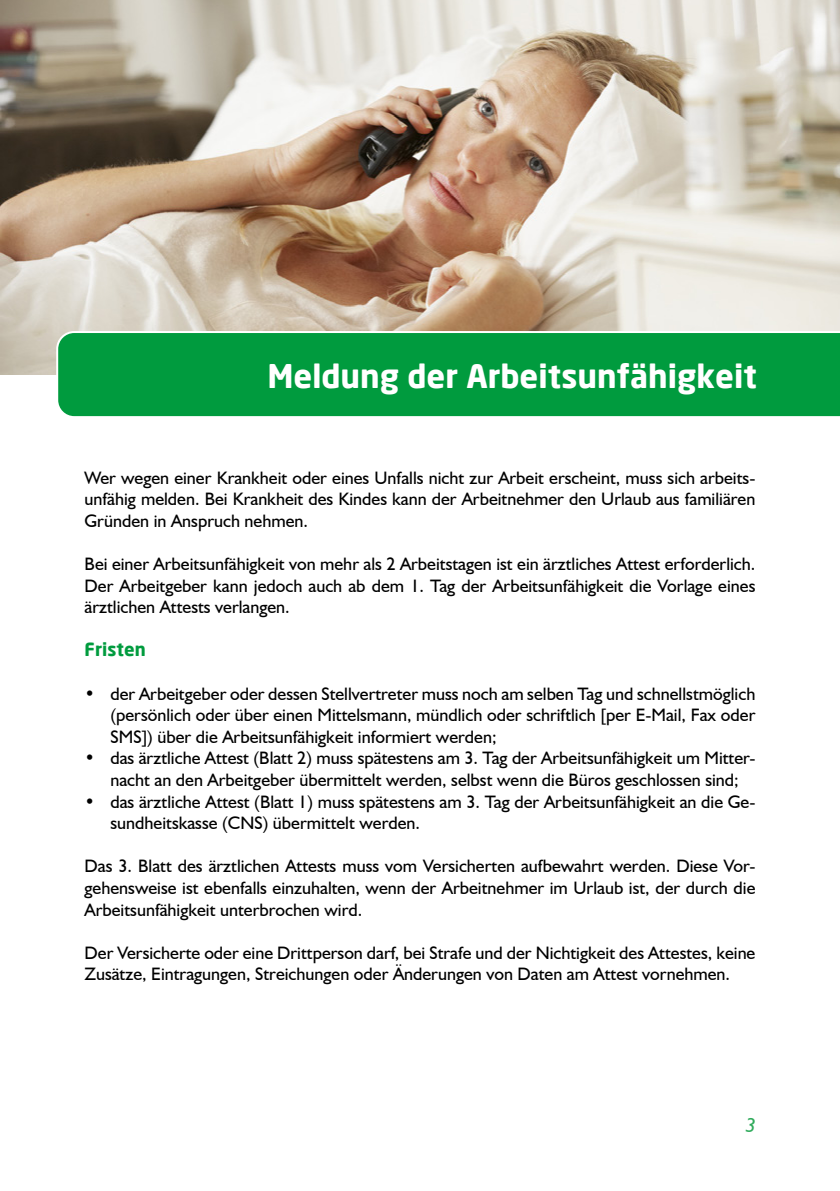
<style>
.page{position:relative;width:840px;height:1191px;background:#fff}
.page>*{position:absolute;margin:0;border:0;box-sizing:border-box;transform-origin:0 0}
.t1{font:700 32px "Neo Sans";color:#fff}
.t2{font:italic 20px "Humanist 521 BT";color:#30ab5c}
.t3{font:18px/21.6px "Humanist 521 BT";color:#000;text-align:justify}
.t4{font:700 18px "Neo Sans";color:#009b3e}
</style>
<div class="page">
<img style="left:0;top:0;width:839px;height:374px">
<div style="left:56px;top:331px;width:783px;height:86px;background:#009b3e"></div>
<h1 class="t1" style="left:267px;top:355px;width:490px">Meldung der Arbeitsunfähigkeit</h1>
<p class="t3" style="left:84px;top:466px;width:672px">Wer wegen einer Krankheit oder eines Unfalls nicht zur Arbeit erscheint, muss sich arbeits&shy;unfähig melden. Bei Krankheit des Kindes kann der Arbeitnehmer den Urlaub aus familiären Gründen in Anspruch nehmen.</p>
<p class="t3" style="left:84px;top:552px;width:672px">Bei einer Arbeitsunfähigkeit von mehr als 2 Arbeitstagen ist ein ärztliches Attest erforderlich.<br>Der Arbeitgeber kann jedoch auch ab dem 1. Tag der Arbeitsunfähigkeit die Vorlage eines ärztlichen Attests verlangen.</p>
<p class="t4" style="left:84px;top:638px;width:63px">Fristen</p>
<p class="t3" style="left:110px;top:682px;width:646px;text-indent:-26px">• der Arbeitgeber oder dessen Stellvertreter muss noch am selben Tag und schnellstmöglich (persönlich oder über einen Mittelsmann, mündlich oder schriftlich [per E-Mail, Fax oder SMS]) über die Arbeitsunfähigkeit informiert werden;</p>
<p class="t3" style="left:84px;top:747px;width:672px;text-align:center">• das ärztliche Attest (Blatt 2) muss spätestens am 3. Tag der Arbeitsunfähigkeit um Mitter&shy;nacht an den Arbeitgeber übermittelt werden, selbst wenn die Büros geschlossen sind;</p>
<p class="t3" style="left:110px;top:790px;width:646px;text-indent:-26px">• das ärztliche Attest (Blatt 1) muss spätestens am 3. Tag der Arbeitsunfähigkeit an die Ge&shy;sundheitskasse (CNS) übermittelt werden.</p>
<p class="t3" style="left:84px;top:855px;width:672px">Das 3. Blatt des ärztlichen Attests muss vom Versicherten aufbewahrt werden. Diese Vor&shy;gehensweise ist ebenfalls einzuhalten, wenn der Arbeitnehmer im Urlaub ist, der durch die Arbeitsunfähigkeit unterbrochen wird.</p>
<p class="t3" style="left:84px;top:941px;width:672px">Der Versicherte oder eine Drittperson darf, bei Strafe und der Nichtigkeit des Attestes, keine<br>Zusätze, Eintragungen, Streichungen oder Änderungen von Daten am Attest vornehmen.</p>
<p class="t2" style="left:745px;top:1112px;width:12px">3</p>
</div>
